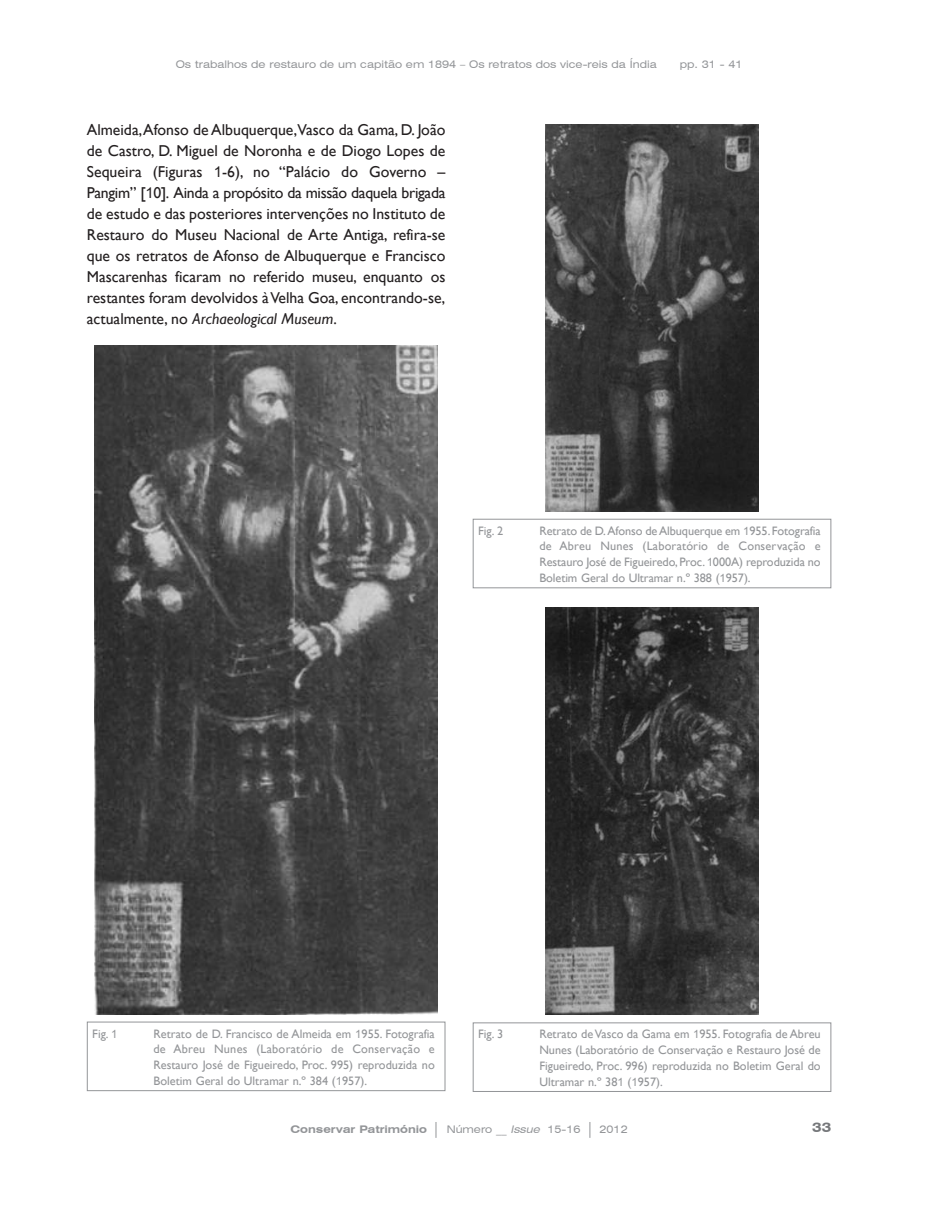
<style>
.page{position:relative;width:943px;height:1216px;background:#fff}
.page>*{position:absolute;margin:0;border:0;box-sizing:border-box;transform-origin:0 0}
.t1{font:15.75px/21px "Gill Sans";color:#231f20;text-align:justify}
.t2{font:700 expanded 13.12px "Swiss 721 BT";color:#76787b}
.t3{font:12.25px/15.8px "Gill Sans";color:#939598;text-align:justify}
.t4{font:expanded 10.5px "Swiss 721 BT";color:#939598}
.t5{font:700 expanded 10.5px "Swiss 721 BT";color:#939598}
.s1{font-family:"Arial";font-size:14.88px}
.s2{font-style:italic}
.s3{font-family:"Arial";font-size:11.38px}
</style>
<div class="page">
<svg style="left:435px;top:1122px;width:1px;height:15px"></svg>
<svg style="left:589px;top:1122px;width:1px;height:15px"></svg>
<img style="left:95px;top:345px;width:342px;height:669px">
<div style="left:87px;top:1021px;width:358px;height:70px;border:1px solid #939598"></div>
<img style="left:545px;top:124px;width:213px;height:387px">
<div style="left:472px;top:519px;width:359px;height:69px;border:1px solid #939598"></div>
<img style="left:546px;top:608px;width:212px;height:406px">
<div style="left:472px;top:1022px;width:359px;height:69px;border:1px solid #939598"></div>
<p class="t4" style="left:176px;top:58px;width:482px">Os trabalhos de restauro de um capitão em 1894 – Os retratos dos vice-reis da Índia</p>
<p class="t4" style="left:679px;top:58px;width:64px">pp. 31 - 41</p>
<p class="t1" style="left:87px;top:119px;width:360px">Almeida,Afonso de Albuquerque,Vasco da Gama, D. João de Castro, D. Miguel de Noronha e de Diogo Lopes de Sequeira (Figuras <span class="s1">1</span>-6), no “Palácio do Governo – Pangim” [<span class="s1">1</span>0]. Ainda a propósito da missão daquela brigada de estudo e das posteriores intervenções no Instituto de Restauro do Museu Nacional de Arte Antiga, refira-se que os retratos de Afonso de Albuquerque e Francisco Mascarenhas ficaram no referido museu, enquanto os restantes foram devolvidos àVelha Goa, encontrando-se, actualmente, no <span class="s2">Archaeological Museum</span>.</p>
<p class="t3" style="left:478px;top:522px;width:26px">Fig. 2</p>
<p class="t3" style="left:539px;top:522px;width:283px">Retrato de D.Afonso deAlbuquerque em <span class="s3">1</span>955. Fotografia de Abreu Nunes (Laboratório de Conservação e Restauro José de Figueiredo, Proc. <span class="s3">1</span>000A) reproduzida no Boletim Geral do Ultramar n.º 388 (<span class="s3">1</span>957).</p>
<p class="t3" style="left:92px;top:1025px;width:27px">Fig. <span class="s3">1</span></p>
<p class="t3" style="left:153px;top:1025px;width:283px">Retrato de D. Francisco de Almeida em <span class="s3">1</span>955. Fotografia de Abreu Nunes (Laboratório de Conservação e Restauro José de Figueiredo, Proc. 995) reproduzida no Boletim Geral do Ultramar n.º 384 (<span class="s3">1</span>957).</p>
<p class="t3" style="left:478px;top:1026px;width:26px">Fig. 3</p>
<p class="t3" style="left:539px;top:1026px;width:283px">Retrato deVasco da Gama em <span class="s3">1</span>955. Fotografia de Abreu Nunes (Laboratório de Conservação e Restauro José de Figueiredo, Proc. 996) reproduzida no Boletim Geral do Ultramar n.º 38<span class="s3">1</span> (<span class="s3">1</span>957).</p>
<p class="t5" style="left:290px;top:1123px;width:138px">Conservar Património</p>
<p class="t4" style="left:446px;top:1123px;width:135px">Número __ <span class="s2">Issue</span> 15-16</p>
<p class="t4" style="left:599px;top:1123px;width:30px">2012</p>
<p class="t2" style="left:812px;top:1119px;width:21px">33</p>
</div>
